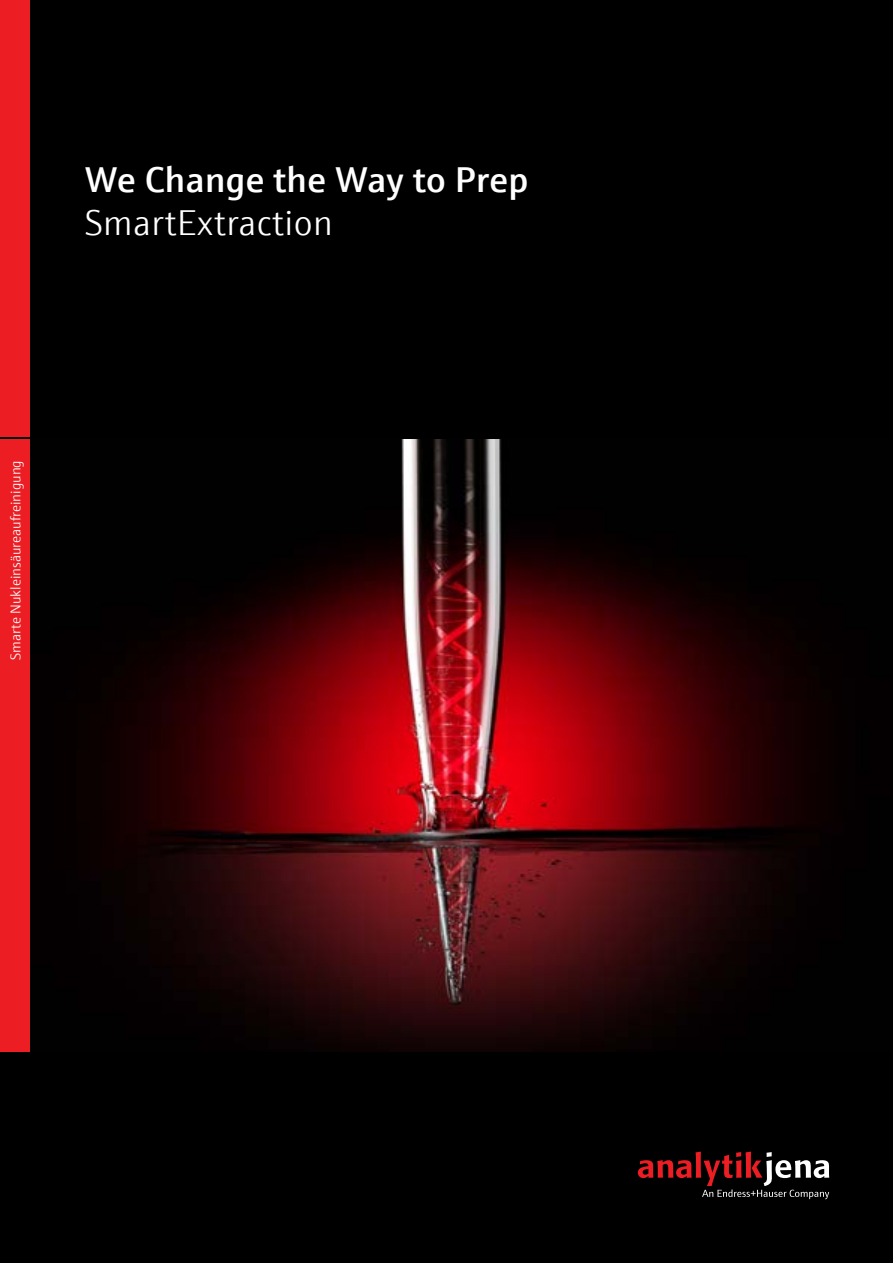
<style>
.page{position:relative;width:893px;height:1263px;background:#000}
.page>*{position:absolute;margin:0;border:0;box-sizing:border-box;transform-origin:0 0}
.t1{font:600 36px "E+H Sans";letter-spacing:.01em;color:#fff}
.t2{font:300 36px "E+H Sans";letter-spacing:.01em;color:#fff}
.t3{font:300 14.25px "E+H Sans";color:#fff}
</style>
<div class="page">
<svg style="left:638px;top:1151px;width:191px;height:48px"></svg>
<div style="left:0;top:439px;width:30px;height:612px;background:#ed1d24"></div>
<div style="left:0;top:0;width:30px;height:437px;background:#ed1d24"></div>
<img style="left:78px;top:439px;width:753px;height:612px">
<h1 class="t1" style="left:85px;top:152px;width:445px">We Change the Way to Prep</h1>
<h1 class="t2" style="left:85px;top:196px;width:249px">SmartExtraction</h1>
<p class="t3" style="left:5px;top:660px;width:201px;rotate:-90deg">Smarte Nukleinsäureaufreinigung</p>
</div>
